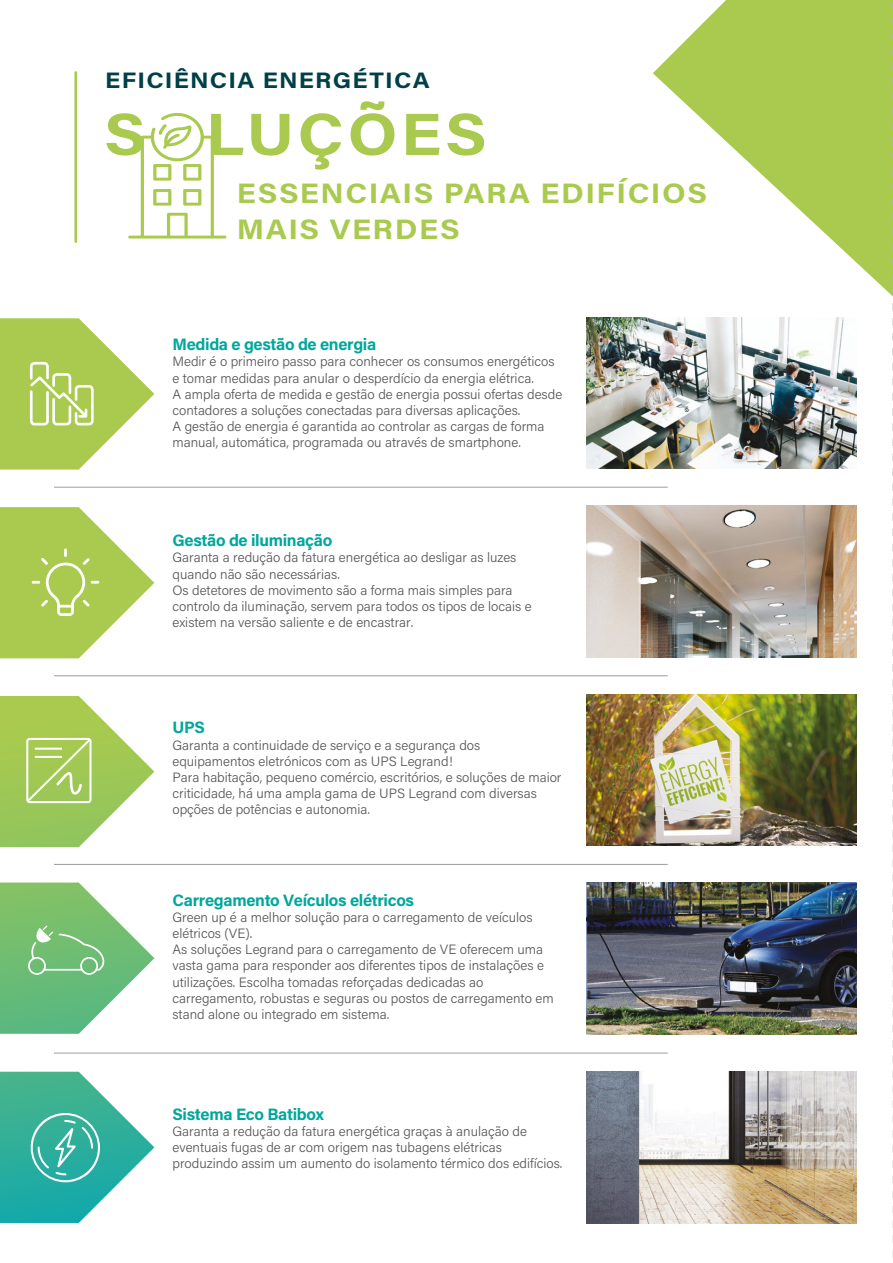
<style>
.page{position:relative;width:893px;height:1263px;background:#fff}
.page>*{position:absolute;margin:0;border:0;box-sizing:border-box;transform-origin:0 0}
.t1{font:700 59.7px "Acumin Pro";letter-spacing:.05em;color:#a9ca4e;scale:1.1 1}
.t2{font:700 28.2px/35.8px "Acumin Pro";letter-spacing:.05em;color:#a9ca4e;scale:1.1 1}
.t3{font:700 22.35px "Acumin Pro";letter-spacing:.05em;color:#004047;scale:1.1 1}
.t4{font:700 16.5px "Acumin Pro";letter-spacing:-.02em;color:#00a79c}
.t5{font:300 13.5px/16.2px "Acumin Pro";color:#575756}
</style>
<div class="page">
<svg style="left:653px;top:0;width:239px;height:296px"></svg>
<hr style="left:54px;top:487px;width:614px;height:1px;background:#9d9d9c">
<img style="left:586px;top:317px;width:270px;height:152px">
<svg style="left:128px;top:113px;width:98px;height:125px"></svg>
<hr style="left:74px;top:72px;width:3px;height:170px;background:#a9ca4e">
<svg style="left:0;top:882px;width:154px;height:152px"></svg>
<svg style="left:0;top:696px;width:154px;height:151px"></svg>
<hr style="left:54px;top:675px;width:614px;height:1px;background:#9d9d9c">
<img style="left:586px;top:506px;width:270px;height:151px">
<hr style="left:54px;top:864px;width:614px;height:1px;background:#9d9d9c">
<img style="left:586px;top:694px;width:270px;height:152px">
<hr style="left:54px;top:1053px;width:614px;height:1px;background:#9d9d9c">
<img style="left:586px;top:883px;width:270px;height:151px">
<svg style="left:0;top:507px;width:154px;height:151px"></svg>
<img style="left:586px;top:1072px;width:270px;height:151px">
<svg style="left:892px;top:0;width:1px;height:1258px"></svg>
<svg style="left:0;top:1072px;width:154px;height:151px"></svg>
<svg style="left:0;top:318px;width:154px;height:152px"></svg>
<h3 class="t3" style="left:105px;top:65px;width:296px">EFICIÊNCIA ENERGÉTICA</h3>
<h1 class="t1" style="left:104px;top:92px;width:349px">S LUÇÕES</h1>
<h2 class="t2" style="left:237px;top:174px;width:429px">ESSENCIAIS PARA EDIFÍCIOS<br>MAIS VERDES</h2>
<p class="t4" style="left:172px;top:333px;width:205px">Medida e gestão de energia</p>
<p class="t5" style="left:172px;top:353px;width:391px">Medir é o primeiro passo para conhecer os consumos energéticos e tomar medidas para anular o desperdício da energia elétrica.<br>A ampla oferta de medida e gestão de energia possui ofertas desde contadores a soluções conectadas para diversas aplicações.<br>A gestão de energia é garantida ao controlar as cargas de forma manual, automática, programada ou através de smartphone.</p>
<p class="t4" style="left:172px;top:529px;width:161px">Gestão de iluminação</p>
<p class="t5" style="left:172px;top:549px;width:361px">Garanta a redução da fatura energética ao desligar as luzes quando não são necessárias.<br>Os detetores de movimento são a forma mais simples para controlo da iluminação, servem para todos os tipos de locais e existem na versão saliente e de encastrar.</p>
<p class="t4" style="left:172px;top:716px;width:34px">UPS</p>
<p class="t5" style="left:172px;top:736px;width:391px">Garanta a continuidade de serviço e a segurança dos equipamentos eletrónicos com as UPS Legrand!<br>Para habitação, pequeno comércio, escritórios, e soluções de maior criticidade, há uma ampla gama de UPS Legrand com diversas opções de potências e autonomia.</p>
<p class="t4" style="left:172px;top:888px;width:243px">Carregamento Veículos elétricos</p>
<p class="t5" style="left:172px;top:908px;width:383px">Green up é a melhor solução para o carregamento de veículos elétricos (VE).<br>As soluções Legrand para o carregamento de VE oferecem uma vasta gama para responder aos diferentes tipos de instalações e utilizações. Escolha tomadas reforçadas dedicadas ao carregamento, robustas e seguras ou postos de carregamento em stand alone ou integrado em sistema.</p>
<p class="t4" style="left:172px;top:1102px;width:153px">Sistema Eco Batibox</p>
<p class="t5" style="left:172px;top:1122px;width:391px">Garanta a redução da fatura energética graças à anulação de eventuais fugas de ar com origem nas tubagens elétricas produzindo assim um aumento do isolamento térmico dos edifícios.</p>
</div>
